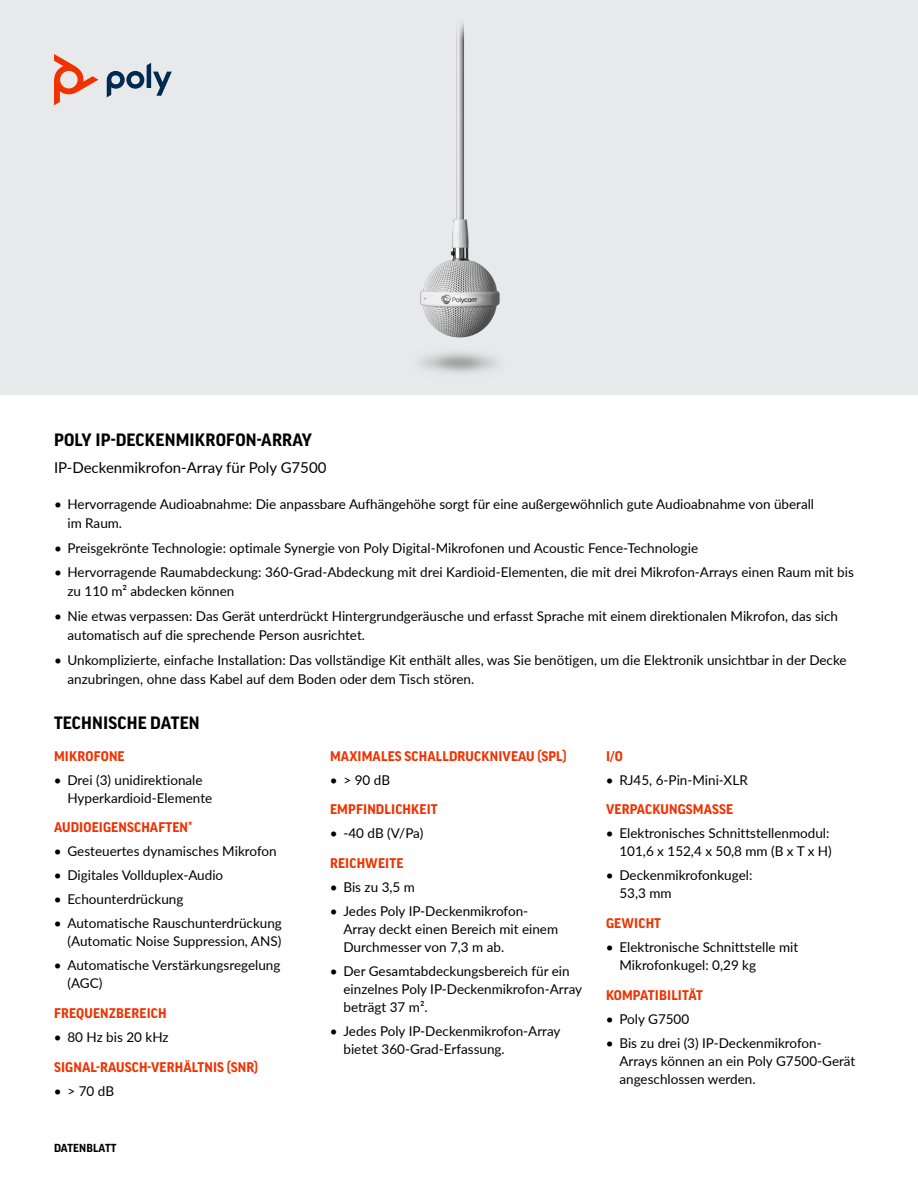
<style>
.page{position:relative;width:918px;height:1188px;background:#fff}
.page>*{position:absolute;margin:0;border:0;box-sizing:border-box;transform-origin:0 0}
.t1{font:700 17.25px "Good Pro";letter-spacing:.01em;color:#000}
.t2{font:15px "Lato";color:#000}
.t3{font:13.5px/18px "Lato";color:#000}
.t4{font:700 13.5px "Good Pro";letter-spacing:.01em;color:#ef3200}
.t5{font:700 11.25px "Good Pro";letter-spacing:.01em;color:#000}
</style>
<div class="page">
<div style="left:0;top:0;width:918px;height:394px;background:#e8e9ea"></div>
<img style="left:420px;top:22px;width:80px;height:351px">
<svg style="left:107px;top:63px;width:65px;height:34px"></svg>
<svg style="left:54px;top:54px;width:44px;height:51px"></svg>
<p class="t1" style="left:54px;top:430px;width:260px">POLY IP-DECKENMIKROFON-ARRAY</p>
<p class="t2" style="left:54px;top:457px;width:274px">IP-Deckenmikrofon-Array für Poly G7500</p>
<p class="t3" style="left:68px;top:494px;width:748px;line-height:18.9px;text-indent:-14px">• Hervorragende Audioabnahme: Die anpassbare Aufhängehöhe sorgt für eine außergewöhnlich gute Audioabnahme von überall im Raum.</p>
<p class="t3" style="left:54px;top:538px;width:646px">• Preisgekrönte Technologie: optimale Synergie von Poly Digital-Mikrofonen und Acoustic Fence-Technologie</p>
<p class="t3" style="left:68px;top:563px;width:788px;line-height:18.9px;text-indent:-14px">• Hervorragende Raumabdeckung: 360-Grad-Abdeckung mit drei Kardioid-Elementen, die mit drei Mikrofon-Arrays einen Raum mit bis zu 110 m² abdecken können</p>
<p class="t3" style="left:68px;top:606px;width:772px;line-height:18.9px;text-indent:-14px">• Nie etwas verpassen: Das Gerät unterdrückt Hintergrundgeräusche und erfasst Sprache mit einem direktionalen Mikrofon, das sich automatisch auf die sprechende Person ausrichtet.</p>
<p class="t3" style="left:68px;top:650px;width:781px;line-height:18.9px;text-indent:-14px">• Unkomplizierte, einfache Installation: Das vollständige Kit enthält alles, was Sie benötigen, um die Elektronik unsichtbar in der Decke anzubringen, ohne dass Kabel auf dem Boden oder dem Tisch stören.</p>
<p class="t1" style="left:54px;top:713px;width:147px">TECHNISCHE DATEN</p>
<p class="t4" style="left:54px;top:748px;width:72px">MIKROFONE</p>
<p class="t3" style="left:67px;top:770px;width:146px;text-indent:-14px">• Drei (3) unidirektionale<br>Hyperkardioid-Elemente</p>
<p class="t4" style="left:54px;top:820px;width:140px">AUDIOEIGENSCHAFTEN*</p>
<p class="t3" style="left:54px;top:842px;width:224px">• Gesteuertes dynamisches Mikrofon</p>
<p class="t3" style="left:54px;top:866px;width:171px">• Digitales Vollduplex-Audio</p>
<p class="t3" style="left:54px;top:890px;width:131px">• Echounterdrückung</p>
<p class="t3" style="left:54px;top:914px;width:230px;text-align:right">• Automatische Rauschunterdrückung (Automatic Noise Suppression, ANS)</p>
<p class="t3" style="left:67px;top:956px;width:214px;text-indent:-14px">• Automatische Verstärkungsregelung (AGC)</p>
<p class="t4" style="left:54px;top:1005px;width:114px">FREQUENZBEREICH</p>
<p class="t3" style="left:54px;top:1027px;width:116px">• 80 Hz bis 20 kHz</p>
<p class="t4" style="left:54px;top:1059px;width:206px">SIGNAL-RAUSCH-VERHÄLTNIS (SNR)</p>
<p class="t3" style="left:54px;top:1081px;width:62px">• &gt; 70 dB</p>
<p class="t5" style="left:54px;top:1142px;width:64px">DATENBLATT</p>
<p class="t4" style="left:330px;top:748px;width:238px">MAXIMALES SCHALLDRUCKNIVEAU (SPL)</p>
<p class="t3" style="left:330px;top:770px;width:62px">• &gt; 90 dB</p>
<p class="t4" style="left:330px;top:802px;width:109px">EMPFINDLICHKEIT</p>
<p class="t3" style="left:330px;top:824px;width:95px">• -40 dB (V/Pa)</p>
<p class="t4" style="left:330px;top:856px;width:75px">REICHWEITE</p>
<p class="t3" style="left:330px;top:877px;width:86px">• Bis zu 3,5 m</p>
<p class="t3" style="left:343px;top:902px;width:216px;text-indent:-14px">• Jedes Poly IP-Deckenmikrofon-<br>Array deckt einen Bereich mit einem<br>Durchmesser von 7,3 m ab.</p>
<p class="t3" style="left:343px;top:961px;width:240px;text-indent:-14px">• Der Gesamtabdeckungsbereich für ein einzelnes Poly IP-Deckenmikrofon-Array beträgt 37 m².</p>
<p class="t3" style="left:343px;top:1021px;width:219px;text-indent:-14px">• Jedes Poly IP-Deckenmikrofon-Array bietet 360-Grad-Erfassung.</p>
<p class="t4" style="left:606px;top:748px;width:18px">I/O</p>
<p class="t3" style="left:606px;top:770px;width:143px">• RJ45, 6-Pin-Mini-XLR</p>
<p class="t4" style="left:606px;top:802px;width:129px">VERPACKUNGSMASSE</p>
<p class="t3" style="left:606px;top:824px;width:227px;text-align:right">• Elektronisches Schnittstellenmodul:<br>101,6 x 152,4 x 50,8 mm (B x T x H)</p>
<p class="t3" style="left:619px;top:866px;width:134px;text-indent:-14px">• Deckenmikrofonkugel:<br>53,3 mm</p>
<p class="t4" style="left:606px;top:916px;width:57px">GEWICHT</p>
<p class="t3" style="left:619px;top:937px;width:180px;text-indent:-14px">• Elektronische Schnittstelle mit<br>Mikrofonkugel: 0,29 kg</p>
<p class="t4" style="left:606px;top:987px;width:99px">KOMPATIBILITÄT</p>
<p class="t3" style="left:606px;top:1009px;width:85px">• Poly G7500</p>
<p class="t3" style="left:619px;top:1033px;width:237px;text-indent:-14px">• Bis zu drei (3) IP-Deckenmikrofon-<br>Arrays können an ein Poly G7500-Gerät angeschlossen werden.</p>
</div>
